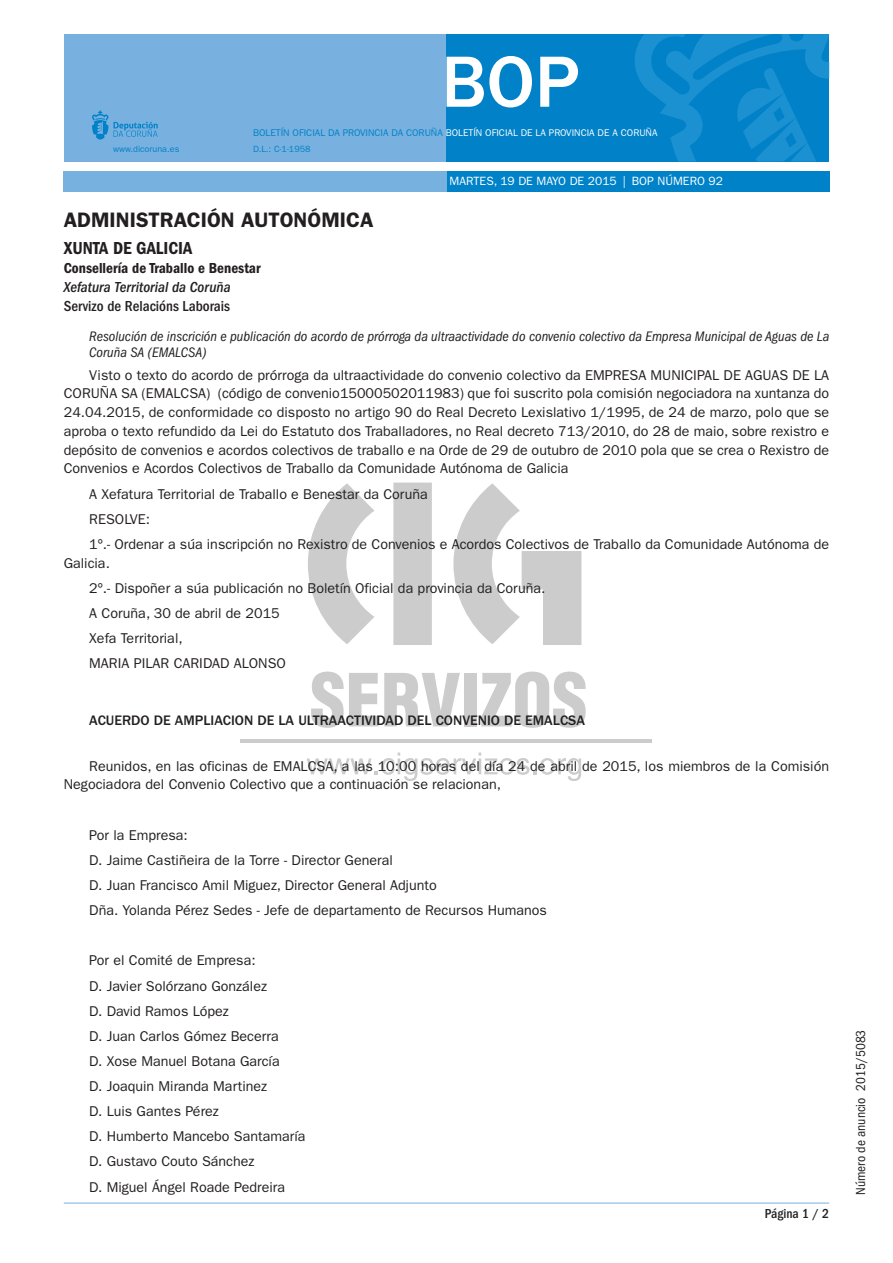
<style>
.page{position:relative;width:893px;height:1263px;background:#fff}
.page>*{position:absolute;margin:0;border:0;box-sizing:border-box;transform-origin:0 0}
.t1{font:500 75px "ITC Franklin Gothic Std";color:#fff}
.t2{font:600 21px "ITC Franklin Gothic Std";color:#231f20}
.t3{font:18px "ITC Franklin Gothic Std Dm Cd";color:#231f20}
.t4{font:15px "ITC Franklin Gothic Std Dm Cd";color:#231f20}
.t5{font:italic 500 condensed 15px "ITC Franklin Gothic Std";color:#231f20}
.t6{font:500 condensed 15px "ITC Franklin Gothic Std";color:#231f20}
.t7{font:14.25px/25px "ITC Franklin Gothic Std";color:#231f20}
.t8{font:italic condensed 14.25px/16.5px "ITC Franklin Gothic Std";color:#231f20}
.t9{font:500 14.25px "ITC Franklin Gothic Std";color:#231f20}
.t10{font:condensed 13.5px "ITC Franklin Gothic Std";color:#231f20}
.t11{font:500 condensed 13.5px "ITC Franklin Gothic Std";color:#231f20}
.t12{font:12px "ITC Franklin Gothic Std";color:#fff}
.t13{font:9.75px "ITC Franklin Gothic Std";color:#fff}
.t14{font:9px "ITC Franklin Gothic Std";color:#0081c8}
.s1{color:#0081c8}
</style>
<div class="page">
<svg style="left:308px;top:483px;width:273px;height:162px"></svg>
<hr style="left:240px;top:739px;width:411px;height:3px;background:#ccc">
<svg style="left:307px;top:752px;width:274px;height:29px"></svg>
<svg style="left:311px;top:672px;width:149px;height:56px"></svg>
<div style="left:464px;top:673px;width:13px;height:53px;background:#ccc"></div>
<svg style="left:481px;top:672px;width:105px;height:56px"></svg>
<div style="left:64px;top:34px;width:382px;height:128px;background:#78b1df"></div>
<div style="left:446px;top:34px;width:383px;height:128px;background:#0081c8"></div>
<svg style="left:92px;top:110px;width:66px;height:30px"></svg>
<svg style="left:635px;top:34px;width:194px;height:128px"></svg>
<div style="left:446px;top:171px;width:383px;height:20px;background:#0082c8"></div>
<div style="left:64px;top:171px;width:383px;height:20px;background:#76b1df"></div>
<hr style="left:64px;top:1203px;width:765px;height:1px;background:#76b1df">
<h1 class="t1" style="left:441px;top:40px;width:140px">BOP</h1>
<p class="t13" style="left:253px;top:127px;width:406px"><span class="s1">BOLETÍN OFICIAL DA PROVINCIA DA CORUÑA</span> BOLETÍN OFICIAL DE LA PROVINCIA DE A CORUÑA</p>
<p class="t14" style="left:113px;top:143px;width:68px">www.dicoruna.es</p>
<p class="t14" style="left:253px;top:143px;width:59px">D.L.: C-1-1958</p>
<p class="t12" style="left:450px;top:174px;width:275px">MARTES, 19 DE MAYO DE 2015 | BOP NÚMERO 92</p>
<h2 class="t2" style="left:64px;top:207px;width:311px">ADMINISTRACIÓN AUTONÓMICA</h2>
<p class="t3" style="left:64px;top:237px;width:130px">Xunta de Galicia</p>
<p class="t4" style="left:64px;top:259px;width:198px">Consellería de Traballo e Benestar</p>
<p class="t5" style="left:64px;top:279px;width:168px">Xefatura Territorial da Coruña</p>
<p class="t6" style="left:64px;top:298px;width:168px">Servizo de Relacións Laborais</p>
<p class="t8" style="left:89px;top:328px;width:741px">Resolución de inscrición e publicación do acordo de prórroga da ultraactividade do convenio colectivo da Empresa Municipal de Aguas de La<br>Coruña SA (EMALCSA)</p>
<p class="t7" style="left:64px;top:366px;width:767px;line-height:18.8px;text-align:justify;text-indent:26px">Visto o texto do acordo de prórroga da ultraactividade do convenio colectivo da EMPRESA MUNICIPAL DE AGUAS DE LA CORUÑA SA (EMALCSA) (código de convenio15000502011983) que foi suscrito pola comisión negociadora na xuntanza do 24.04.2015, de conformidade co disposto no artigo 90 do Real Decreto Lexislativo 1/1995, de 24 de marzo, polo que se aproba o texto refundido da Lei do Estatuto dos Traballadores, no Real decreto 713/2010, do 28 de maio, sobre rexistro e depósito de convenios e acordos colectivos de traballo e na Orde de 29 de outubro de 2010 pola que se crea o Rexistro de Convenios e Acordos Colectivos de Traballo da Comunidade Autónoma de Galicia</p>
<p class="t7" style="left:89px;top:481px;width:741px">A Xefatura Territorial de Traballo e Benestar da Coruña<br>RESOLVE:<br>1º.- Ordenar a súa inscripción no Rexistro de Convenios e Acordos Colectivos de Traballo da Comunidade Autónoma de</p>
<p class="t7" style="left:89px;top:550px;width:458px;text-indent:-26px">Galicia.<br>2º.- Dispoñer a súa publicación no Boletín Oficial da provincia da Coruña.<br>A Coruña, 30 de abril de 2015<br>Xefa Territorial,<br>MARIA PILAR CARIDAD ALONSO</p>
<p class="t9" style="left:89px;top:712px;width:497px">ACUERDO DE AMPLIACION DE LA ULTRAACTIVIDAD DEL CONVENIO DE EMALCSA</p>
<p class="t7" style="left:64px;top:757px;width:767px;line-height:18.8px;text-indent:26px">Reunidos, en las oficinas de EMALCSA, a las 10:00 horas del día 24 de abril de 2015, los miembros de la Comisión<br>Negociadora del Convenio Colectivo que a continuación se relacionan,</p>
<p class="t7" style="left:89px;top:822px;width:459px">Por la Empresa:<br>D. Jaime Castiñeira de la Torre - Director General<br>D. Juan Francisco Amil Miguez, Director General Adjunto<br>Dña. Yolanda Pérez Sedes - Jefe de departamento de Recursos Humanos</p>
<p class="t7" style="left:89px;top:948px;width:218px">Por el Comité de Empresa:<br>D. Javier Solórzano González<br>D. David Ramos López<br>D. Juan Carlos Gómez Becerra<br>D. Xose Manuel Botana García<br>D. Joaquin Miranda Martinez<br>D. Luis Gantes Pérez<br>D. Humberto Mancebo Santamaría<br>D. Gustavo Couto Sánchez<br>D. Miguel Ángel Roade Pedreira</p>
<p class="t11" style="left:765px;top:1206px;width:66px">Página 1 / 2</p>
<p class="t10" style="left:853px;top:1195px;width:167px;rotate:-90deg">Número de anuncio 2015/5083</p>
</div>
